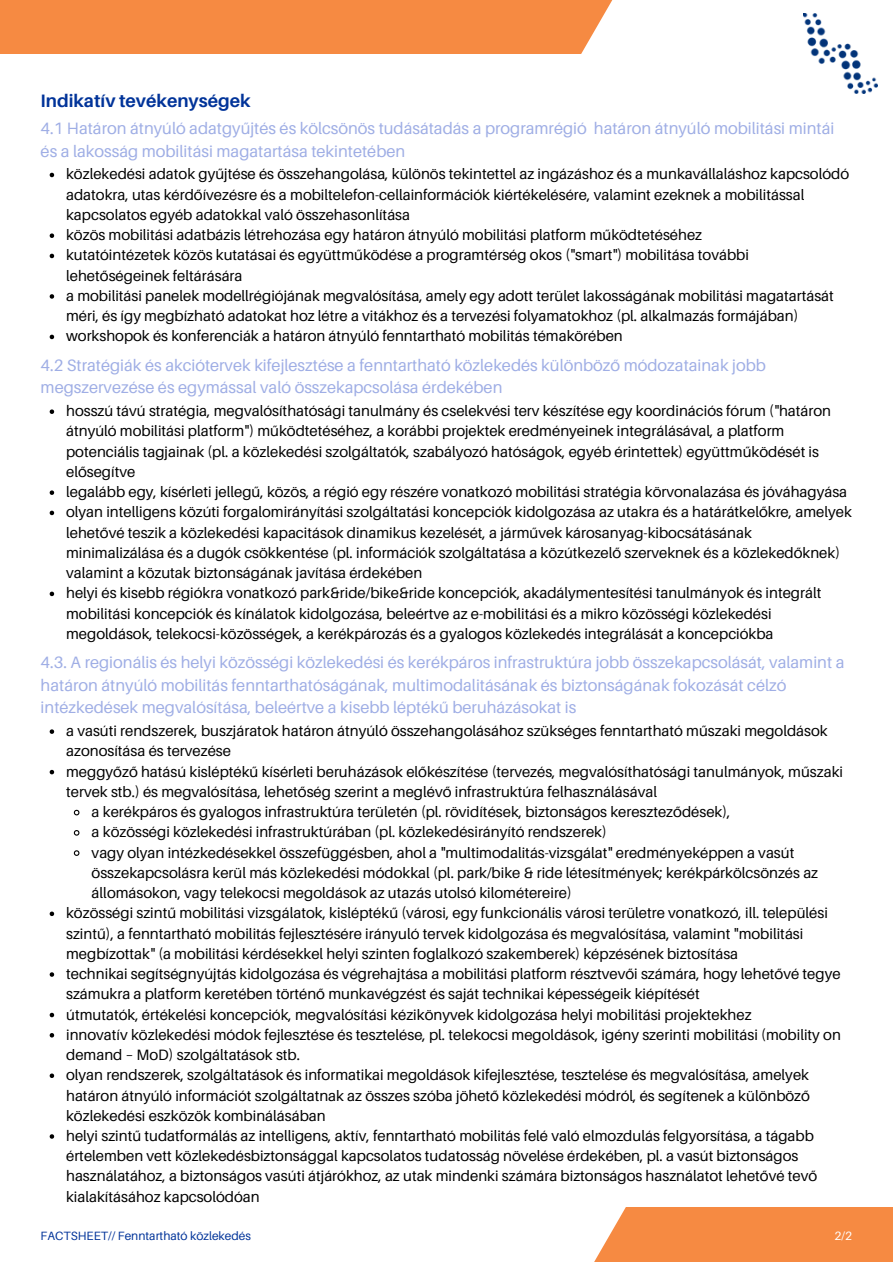
<style>
.page{position:relative;width:893px;height:1264px;background:#fff}
.page>*{position:absolute;margin:0;border:0;box-sizing:border-box;transform-origin:0 0}
.t1{font:700 18px "Aileron";color:#039}
.t2{font:16.5px/22.5px "Aileron";color:#9faee5}
.t3{font:15px/20.2px "Aileron";color:#000}
.t4{font:12px "Aileron";color:#039}
.t5{font:12px "Aileron";color:#fff}
</style>
<div class="page">
<div style="left:0;top:0;width:686px;height:54px;background:#f68a42"></div>
<svg style="left:581px;top:0;width:297px;height:88px"></svg>
<img style="left:803px;top:14px;width:74px;height:80px">
<div style="left:520px;top:1207px;width:372px;height:55px;background:#f68a42"></div>
<svg style="left:520px;top:1207px;width:106px;height:55px;background:#fdede2"></svg>
<svg style="left:50px;top:173px;width:4px;height:4px"></svg>
<svg style="left:50px;top:233px;width:4px;height:5px"></svg>
<svg style="left:50px;top:254px;width:4px;height:4px"></svg>
<svg style="left:50px;top:294px;width:4px;height:5px"></svg>
<svg style="left:50px;top:335px;width:4px;height:4px"></svg>
<svg style="left:50px;top:409px;width:4px;height:5px"></svg>
<svg style="left:50px;top:490px;width:4px;height:5px"></svg>
<svg style="left:50px;top:510px;width:4px;height:5px"></svg>
<svg style="left:50px;top:591px;width:4px;height:5px"></svg>
<svg style="left:50px;top:729px;width:4px;height:5px"></svg>
<svg style="left:50px;top:769px;width:4px;height:5px"></svg>
<svg style="left:73px;top:809px;width:7px;height:7px"></svg>
<svg style="left:73px;top:830px;width:7px;height:6px"></svg>
<svg style="left:73px;top:850px;width:7px;height:6px"></svg>
<svg style="left:50px;top:911px;width:4px;height:5px"></svg>
<svg style="left:50px;top:972px;width:4px;height:4px"></svg>
<svg style="left:50px;top:1012px;width:4px;height:5px"></svg>
<svg style="left:50px;top:1033px;width:4px;height:4px"></svg>
<svg style="left:50px;top:1073px;width:4px;height:4px"></svg>
<svg style="left:50px;top:1134px;width:4px;height:4px"></svg>
<p class="t1" style="left:41px;top:89px;width:211px">Indikatív tevékenységek</p>
<p class="t2" style="left:41px;top:117px;width:795px">4.1 Határon átnyúló adatgyűjtés és kölcsönös tudásátadás a programrégió határon átnyúló mobilitási mintái és a lakosság mobilitási magatartása tekintetében</p>
<p class="t3" style="left:66px;top:164px;width:784px">közlekedési adatok gyűjtése és összehangolása, különös tekintettel az ingázáshoz és a munkavállaláshoz kapcsolódó adatokra, utas kérdőívezésre és a mobiltelefon-cellainformációk kiértékelésére, valamint ezeknek a mobilitással kapcsolatos egyéb adatokkal való összehasonlítása<br>közös mobilitási adatbázis létrehozása egy határon átnyúló mobilitási platform működtetéséhez<br>kutatóintézetek közös kutatásai és együttműködése a programtérség okos ("smart") mobilitása további lehetőségeinek feltárására<br>a mobilitási panelek modellrégiójának megvalósítása, amely egy adott terület lakosságának mobilitási magatartását méri, és így megbízható adatokat hoz létre a vitákhoz és a tervezési folyamatokhoz (pl. alkalmazás formájában) workshopok és konferenciák a határon átnyúló fenntartható mobilitás témakörében</p>
<p class="t2" style="left:41px;top:353px;width:726px">4.2 Stratégiák és akciótervek kifejlesztése a fenntartható közlekedés különböző módozatainak jobb megszervezése és egymással való összekapcsolása érdekében</p>
<p class="t3" style="left:66px;top:400px;width:787px">hosszú távú stratégia, megvalósíthatósági tanulmány és cselekvési terv készítése egy koordinációs fórum ("határon átnyúló mobilitási platform") működtetéséhez, a korábbi projektek eredményeinek integrálásával, a platform potenciális tagjainak (pl. a közlekedési szolgáltatók, szabályozó hatóságok, egyéb érintettek) együttműködését is elősegítve<br>legalább egy, kísérleti jellegű, közös, a régió egy részére vonatkozó mobilitási stratégia körvonalazása és jóváhagyása olyan intelligens közúti forgalomirányítási szolgáltatási koncepciók kidolgozása az utakra és a határátkelőkre, amelyek lehetővé teszik a közlekedési kapacitások dinamikus kezelését, a járművek károsanyag-kibocsátásának minimalizálása és a dugók csökkentése (pl. információk szolgáltatása a közútkezelő szerveknek és a közlekedőknek) valamint a közutak biztonságának javítása érdekében<br>helyi és kisebb régiókra vonatkozó park&amp;ride/bike&amp;ride koncepciók, akadálymentesítési tanulmányok és integrált mobilitási koncepciók és kínálatok kidolgozása, beleértve az e-mobilitási és a mikro közösségi közlekedési megoldások, telekocsi-közösségek, a kerékpározás és a gyalogos közlekedés integrálását a koncepciókba</p>
<p class="t2" style="left:41px;top:651px;width:805px">4.3. A regionális és helyi közösségi közlekedési és kerékpáros infrastruktúra jobb összekapcsolását, valamint a határon átnyúló mobilitás fenntarthatóságának, multimodalitásának és biztonságának fokozását célzó intézkedések megvalósítása, beleértve a kisebb léptékű beruházásokat is</p>
<p class="t3" style="left:66px;top:720px;width:763px">a vasúti rendszerek, buszjáratok határon átnyúló összehangolásához szükséges fenntartható műszaki megoldások</p>
<p class="t3" style="left:66px;top:740px;width:166px">azonosítása és tervezése</p>
<p class="t3" style="left:66px;top:761px;width:778px">meggyőző hatású kisléptékű kísérleti beruházások előkészítése (tervezés, megvalósíthatósági tanulmányok, műszaki</p>
<p class="t3" style="left:66px;top:781px;width:592px">tervek stb.) és megvalósítása, lehetőség szerint a meglévő infrastruktúra felhasználásával</p>
<p class="t3" style="left:92px;top:801px;width:640px">a kerékpáros és gyalogos infrastruktúra területén (pl. rövidítések, biztonságos kereszteződések),</p>
<p class="t3" style="left:92px;top:821px;width:516px">a közösségi közlekedési infrastruktúrában (pl. közlekedésirányító rendszerek)</p>
<p class="t3" style="left:92px;top:841px;width:704px">vagy olyan intézkedésekkel összefüggésben, ahol a "multimodalitás-vizsgálat" eredményeképpen a vasút</p>
<p class="t3" style="left:92px;top:862px;width:728px">összekapcsolásra kerül más közlekedési módokkal (pl. park/bike &amp; ride létesítmények; kerékpárkölcsönzés az</p>
<p class="t3" style="left:92px;top:882px;width:481px">állomásokon, vagy telekocsi megoldások az utazás utolsó kilométereire)</p>
<p class="t3" style="left:66px;top:902px;width:763px">közösségi szintű mobilitási vizsgálatok, kisléptékű (városi, egy funkcionális városi területre vonatkozó, ill. települési</p>
<p class="t3" style="left:66px;top:922px;width:738px">szintű), a fenntartható mobilitás fejlesztésére irányuló tervek kidolgozása és megvalósítása, valamint "mobilitási</p>
<p class="t3" style="left:66px;top:943px;width:673px">megbízottak" (a mobilitási kérdésekkel helyi szinten foglalkozó szakemberek) képzésének biztosítása</p>
<p class="t3" style="left:66px;top:963px;width:776px">technikai segítségnyújtás kidolgozása és végrehajtása a mobilitási platform résztvevői számára, hogy lehetővé tegye</p>
<p class="t3" style="left:66px;top:983px;width:635px">számukra a platform keretében történő munkavégzést és saját technikai képességeik kiépítését</p>
<p class="t3" style="left:66px;top:1003px;width:687px">útmutatók, értékelési koncepciók, megvalósítási kézikönyvek kidolgozása helyi mobilitási projektekhez</p>
<p class="t3" style="left:66px;top:1024px;width:776px">innovatív közlekedési módok fejlesztése és tesztelése, pl. telekocsi megoldások, igény szerinti mobilitási (mobility on</p>
<p class="t3" style="left:66px;top:1044px;width:235px">demand – MoD) szolgáltatások stb.</p>
<p class="t3" style="left:66px;top:1064px;width:744px">olyan rendszerek, szolgáltatások és informatikai megoldások kifejlesztése, tesztelése és megvalósítása, amelyek</p>
<p class="t3" style="left:66px;top:1084px;width:745px">határon átnyúló információt szolgáltatnak az összes szóba jöhető közlekedési módról, és segítenek a különböző</p>
<p class="t3" style="left:66px;top:1105px;width:261px">közlekedési eszközök kombinálásában</p>
<p class="t3" style="left:66px;top:1125px;width:749px">helyi szintű tudatformálás az intelligens, aktív, fenntartható mobilitás felé való elmozdulás felgyorsítása, a tágabb</p>
<p class="t3" style="left:66px;top:1145px;width:733px">értelemben vett közlekedésbiztonsággal kapcsolatos tudatosság növelése érdekében, pl. a vasút biztonságos</p>
<p class="t3" style="left:66px;top:1165px;width:752px">használatához, a biztonságos vasúti átjárókhoz, az utak mindenki számára biztonságos használatot lehetővé tevő</p>
<p class="t3" style="left:66px;top:1185px;width:195px">kialakításához kapcsolódóan</p>
<p class="t4" style="left:41px;top:1227px;width:212px">FACTSHEET// Fenntartható közlekedés</p>
<p class="t5" style="left:834px;top:1227px;width:19px">2/2</p>
</div>
